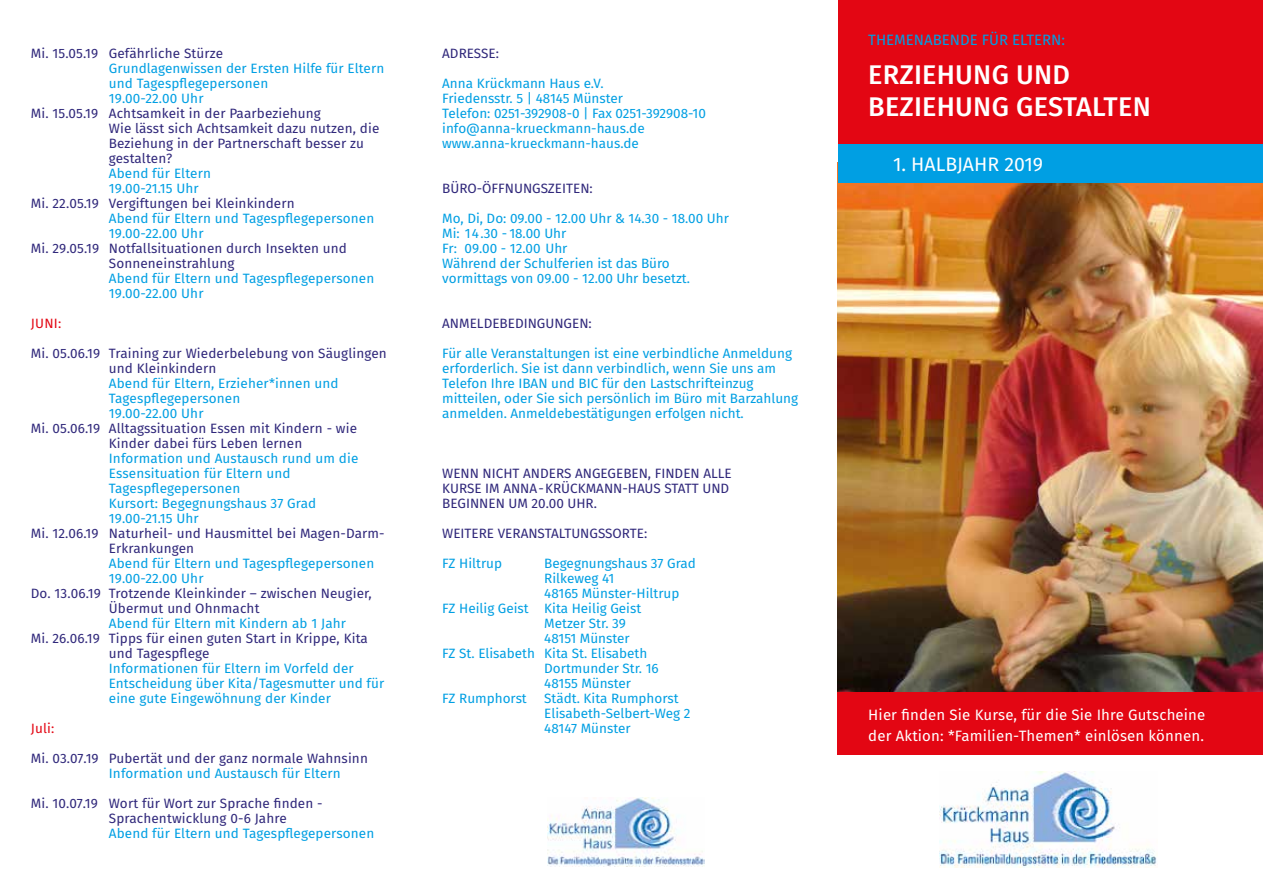
<style>
.page{position:relative;width:1263px;height:893px;background:#fff}
.page>*{position:absolute;margin:0;border:0;box-sizing:border-box;transform-origin:0 0}
.t1{font:500 27px/32.4px "Fira Sans";letter-spacing:.01em;color:#fff}
.t2{font:19.5px "Fira Sans";color:#fff}
.t3{font:15px/21px "Fira Sans";letter-spacing:.01em;color:#fff}
.t4{font:15px "Fira Sans";color:#009fe3}
.t5{font:13.5px/15px "Fira Sans";color:#009fe3}
.t6{font:13.5px/15px "Fira Sans";letter-spacing:.01em;color:#30287b}
.t7{font:13.5px "Fira Sans";letter-spacing:.01em;color:#e30613}
</style>
<div class="page">
<img style="left:838px;top:183px;width:425px;height:509px">
<div style="left:838px;top:0;width:425px;height:180px;background:#e30613"></div>
<div style="left:838px;top:144px;width:425px;height:39px;background:#009fe3"></div>
<img style="left:939px;top:771px;width:218px;height:96px">
<img style="left:547px;top:797px;width:157px;height:69px">
<div style="left:838px;top:692px;width:425px;height:62px;background:#e30613"></div>
<p class="t6" style="left:31px;top:45px;width:194px">Mi. 15.05.19 Gefährliche Stürze</p>
<p class="t5" style="left:109px;top:60px;width:277px">Grundlagenwissen der Ersten Hilfe für Eltern und Tagespflegepersonen<br>19.00-22.00 Uhr</p>
<p class="t6" style="left:109px;top:105px;width:272px;text-indent:-78px">Mi. 15.05.19 Achtsamkeit in der Paarbeziehung<br>Wie lässt sich Achtsamkeit dazu nutzen, die Beziehung in der Partnerschaft besser zu gestalten?</p>
<p class="t5" style="left:109px;top:165px;width:104px">Abend für Eltern<br>19.00-21.15 Uhr</p>
<p class="t6" style="left:31px;top:195px;width:265px">Mi. 22.05.19 Vergiftungen bei Kleinkindern</p>
<p class="t5" style="left:109px;top:210px;width:267px">Abend für Eltern und Tagespflegepersonen<br>19.00-22.00 Uhr</p>
<p class="t6" style="left:109px;top:240px;width:240px;text-indent:-78px">Mi. 29.05.19 Notfallsituationen durch Insekten und<br>Sonneneinstrahlung</p>
<p class="t5" style="left:109px;top:270px;width:267px">Abend für Eltern und Tagespflegepersonen<br>19.00-22.00 Uhr</p>
<p class="t7" style="left:31px;top:313px;width:32px">Juni:</p>
<p class="t6" style="left:109px;top:345px;width:279px;text-indent:-78px">Mi. 05.06.19 Training zur Wiederbelebung von Säuglingen und Kleinkindern</p>
<p class="t5" style="left:109px;top:375px;width:231px">Abend für Eltern, Erzieher*innen und<br>Tagespflegepersonen<br>19.00-22.00 Uhr</p>
<p class="t6" style="left:109px;top:420px;width:250px;text-indent:-78px">Mi. 05.06.19 Alltagssituation Essen mit Kindern - wie<br>Kinder dabei fürs Leben lernen</p>
<p class="t5" style="left:109px;top:450px;width:251px">Information und Austausch rund um die<br>Essensituation für Eltern und<br>Tagespflegepersonen<br>Kursort: Begegnungshaus 37 Grad<br>19.00-21.15 Uhr</p>
<p class="t6" style="left:109px;top:525px;width:277px;text-indent:-78px">Mi. 12.06.19 Naturheil- und Hausmittel bei Magen-Darm-<br>Erkrankungen</p>
<p class="t5" style="left:109px;top:555px;width:267px">Abend für Eltern und Tagespflegepersonen<br>19.00-22.00 Uhr</p>
<p class="t6" style="left:109px;top:585px;width:264px;text-indent:-78px">Do. 13.06.19 Trotzende Kleinkinder – zwischen Neugier,<br>Übermut und Ohnmacht</p>
<p class="t5" style="left:109px;top:615px;width:239px">Abend für Eltern mit Kindern ab 1 Jahr</p>
<p class="t6" style="left:109px;top:630px;width:261px;text-indent:-78px">Mi. 26.06.19 Tipps für einen guten Start in Krippe, Kita und Tagespflege</p>
<p class="t5" style="left:109px;top:660px;width:277px">Informationen für Eltern im Vorfeld der<br>Entscheidung über Kita/Tagesmutter und für eine gute Eingewöhnung der Kinder</p>
<p class="t7" style="left:31px;top:718px;width:25px">Juli:</p>
<p class="t6" style="left:31px;top:750px;width:339px">Mi. 03.07.19 Pubertät und der ganz normale Wahnsinn</p>
<p class="t5" style="left:109px;top:765px;width:234px">Information und Austausch für Eltern</p>
<p class="t6" style="left:109px;top:795px;width:215px;text-indent:-78px">Mi. 10.07.19 Wort für Wort zur Sprache finden -<br>Sprachentwicklung 0-6 Jahre</p>
<p class="t5" style="left:109px;top:825px;width:267px">Abend für Eltern und Tagespflegepersonen</p>
<p class="t6" style="left:442px;top:45px;width:58px">ADRESSE:</p>
<p class="t5" style="left:442px;top:75px;width:265px">Anna Krückmann Haus e.V.<br>Friedensstr. 5 | 48145 Münster<br>Telefon: 0251-392908-0 | Fax 0251-392908-10 info@anna-krueckmann-haus.de www.anna-krueckmann-haus.de</p>
<p class="t6" style="left:442px;top:180px;width:152px">BÜRO-ÖFFNUNGSZEITEN:</p>
<p class="t5" style="left:442px;top:210px;width:288px">Mo, Di, Do: 09.00 - 12.00 Uhr &amp; 14.30 - 18.00 Uhr<br>Mi: 14.30 - 18.00 Uhr<br>Fr: 09.00 - 12.00 Uhr<br>Während der Schulferien ist das Büro vormittags von 09.00 - 12.00 Uhr besetzt.</p>
<p class="t6" style="left:442px;top:315px;width:151px">ANMELDEBEDINGUNGEN:</p>
<p class="t5" style="left:442px;top:345px;width:357px">Für alle Veranstaltungen ist eine verbindliche Anmeldung erforderlich. Sie ist dann verbindlich, wenn Sie uns am Telefon Ihre IBAN und BIC für den Lastschrifteinzug mitteilen, oder Sie sich persönlich im Büro mit Barzahlung anmelden. Anmeldebestätigungen erfolgen nicht.</p>
<p class="t6" style="left:442px;top:465px;width:291px">WENN NICHT ANDERS ANGEGEBEN, FINDEN ALLE<br>KURSE IM ANNA-KRÜCKMANN-HAUS STATT UND<br>BEGINNEN UM 20.00 UHR.</p>
<p class="t6" style="left:442px;top:525px;width:206px">WEITERE VERANSTALTUNGSSORTE:</p>
<p class="t5" style="left:442px;top:555px;width:61px">FZ Hiltrup</p>
<p class="t5" style="left:544px;top:555px;width:153px">Begegnungshaus 37 Grad</p>
<p class="t5" style="left:544px;top:570px;width:71px">Rilkeweg 41</p>
<p class="t5" style="left:544px;top:585px;width:137px">48165 Münster-Hiltrup</p>
<p class="t5" style="left:442px;top:600px;width:201px">FZ Heilig Geist Kita Heilig Geist</p>
<p class="t5" style="left:544px;top:615px;width:83px">Metzer Str. 39</p>
<p class="t5" style="left:544px;top:630px;width:87px">48151 Münster</p>
<p class="t5" style="left:442px;top:645px;width:207px">FZ St. Elisabeth Kita St. Elisabeth</p>
<p class="t5" style="left:544px;top:660px;width:116px">Dortmunder Str. 16</p>
<p class="t5" style="left:544px;top:675px;width:88px">48155 Münster</p>
<p class="t5" style="left:442px;top:690px;width:86px">FZ Rumphorst</p>
<p class="t5" style="left:544px;top:690px;width:148px">Städt. Kita Rumphorst<br>Elisabeth-Selbert-Weg 2<br>48147 Münster</p>
<p class="t4" style="left:868px;top:28px;width:198px">THEMENABENDE FÜR ELTERN:</p>
<h1 class="t1" style="left:868px;top:57px;width:284px">ERZIEHUNG UND<br>BEZIEHUNG GESTALTEN</h1>
<h2 class="t2" style="left:893px;top:149px;width:152px">1. HALBJAHR 2019</h2>
<p class="t3" style="left:868px;top:704px;width:339px">Hier finden Sie Kurse, für die Sie Ihre Gutscheine der Aktion: *Familien-Themen* einlösen können.</p>
</div>
